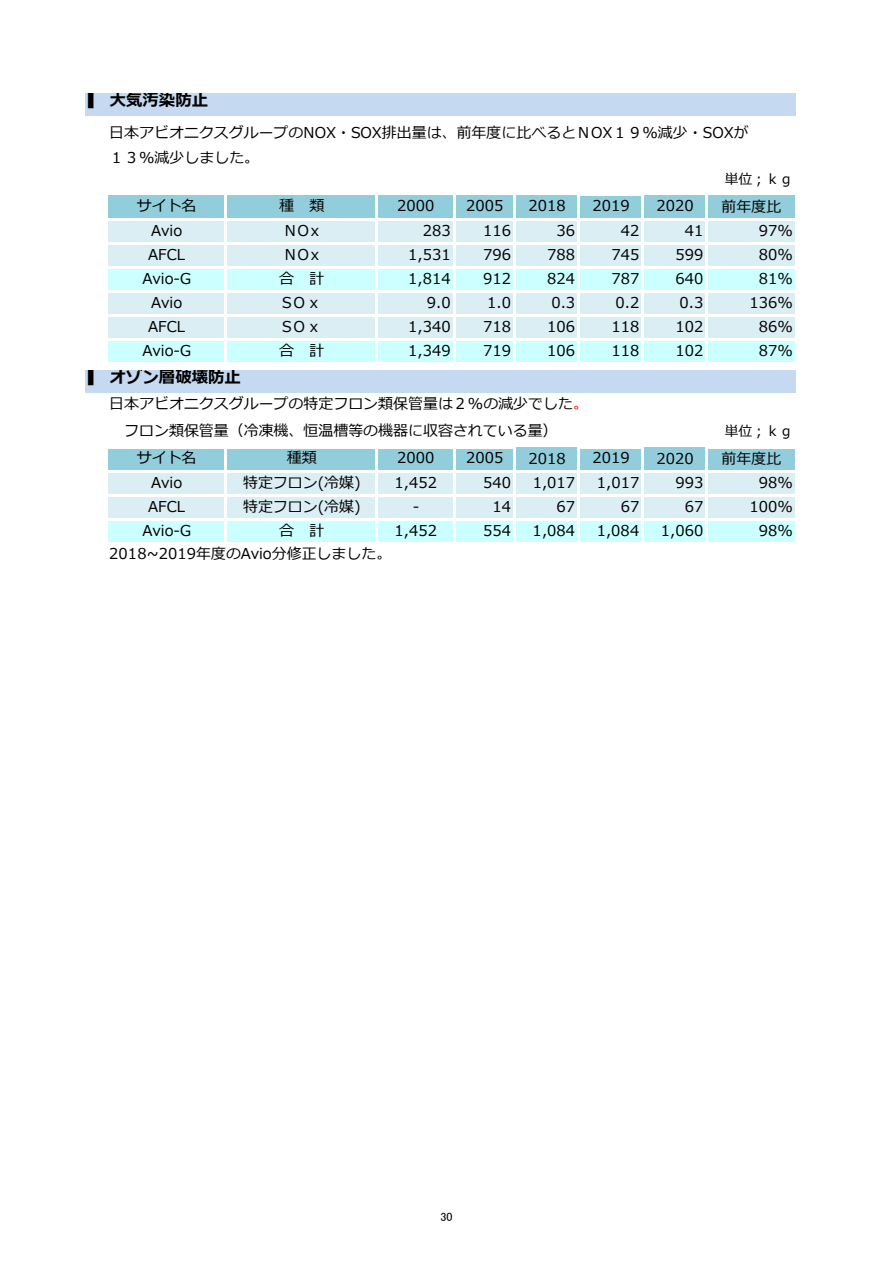
<style>
.page{position:relative;width:893px;height:1263px;background:#fff}
.page>*{position:absolute;margin:0;border:0;box-sizing:border-box;transform-origin:0 0}
.t1{font:700 16.35px "Meiryo";color:#000}
.t2{font:15px/24.9px "Meiryo";color:#000}
.t3{font:13.65px "Meiryo";color:#000}
.t4{font:12px "MS P Gothic";color:#000}
.s1{font-family:"MS P Gothic";font-weight:400}
.s2{color:#f00}
</style>
<div class="page">
<div style="left:85px;top:93px;width:711px;height:22px;background:#c5d9f1"></div>
<div style="left:106px;top:195px;width:690px;height:24px;background:#92cddc"></div>
<div style="left:106px;top:219px;width:690px;height:24px;background:#daeef3"></div>
<div style="left:106px;top:243px;width:690px;height:24px;background:#daeef3"></div>
<div style="left:106px;top:267px;width:120px;height:24px;background:#cff"></div>
<div style="left:226px;top:267px;width:151px;height:24px;background:#cff"></div>
<div style="left:376px;top:267px;width:420px;height:24px;background:#cff"></div>
<div style="left:106px;top:291px;width:690px;height:25px;background:#daeef3"></div>
<div style="left:106px;top:315px;width:690px;height:25px;background:#daeef3"></div>
<div style="left:106px;top:340px;width:120px;height:24px;background:#cff"></div>
<div style="left:226px;top:340px;width:151px;height:24px;background:#cff"></div>
<div style="left:376px;top:340px;width:420px;height:24px;background:#cff"></div>
<div style="left:85px;top:370px;width:711px;height:22px;background:#c5d9f1"></div>
<div style="left:106px;top:447px;width:690px;height:24px;background:#92cddc"></div>
<div style="left:106px;top:471px;width:690px;height:24px;background:#daeef3"></div>
<div style="left:106px;top:495px;width:690px;height:25px;background:#daeef3"></div>
<div style="left:106px;top:519px;width:120px;height:25px;background:#cff"></div>
<div style="left:226px;top:519px;width:151px;height:25px;background:#cff"></div>
<div style="left:376px;top:519px;width:420px;height:25px;background:#cff"></div>
<hr style="left:105px;top:195px;width:3px;height:170px;background:#fff">
<hr style="left:224px;top:195px;width:3px;height:170px;background:#fff">
<hr style="left:375px;top:195px;width:3px;height:170px;background:#fff">
<hr style="left:453px;top:195px;width:2px;height:170px;background:#fff">
<hr style="left:513px;top:195px;width:3px;height:170px;background:#fff">
<hr style="left:108px;top:446px;width:408px;height:2px;background:#fff">
<hr style="left:577px;top:194px;width:3px;height:171px;background:#fff">
<hr style="left:641px;top:196px;width:3px;height:169px;background:#fff">
<hr style="left:580px;top:446px;width:64px;height:2px;background:#fff">
<hr style="left:705px;top:195px;width:3px;height:170px;background:#fff">
<hr style="left:795px;top:195px;width:2px;height:170px;background:#fff">
<hr style="left:105px;top:446px;width:3px;height:99px;background:#fff">
<hr style="left:224px;top:448px;width:3px;height:97px;background:#fff">
<hr style="left:375px;top:448px;width:3px;height:97px;background:#fff">
<hr style="left:453px;top:448px;width:2px;height:97px;background:#fff">
<hr style="left:513px;top:448px;width:3px;height:97px;background:#fff">
<hr style="left:577px;top:446px;width:3px;height:99px;background:#fff">
<hr style="left:641px;top:448px;width:3px;height:97px;background:#fff">
<hr style="left:705px;top:446px;width:3px;height:99px;background:#fff">
<hr style="left:795px;top:448px;width:2px;height:97px;background:#fff">
<hr style="left:580px;top:194px;width:64px;height:2px;background:#fff">
<hr style="left:108px;top:218px;width:689px;height:2px;background:#fff">
<hr style="left:108px;top:242px;width:689px;height:2px;background:#fff">
<hr style="left:108px;top:266px;width:689px;height:3px;background:#fff">
<hr style="left:108px;top:290px;width:689px;height:3px;background:#fff">
<hr style="left:108px;top:314px;width:689px;height:3px;background:#fff">
<hr style="left:108px;top:338px;width:689px;height:3px;background:#fff">
<hr style="left:108px;top:362px;width:689px;height:3px;background:#fff">
<hr style="left:708px;top:446px;width:89px;height:2px;background:#fff">
<hr style="left:108px;top:470px;width:689px;height:3px;background:#fff">
<hr style="left:108px;top:494px;width:689px;height:3px;background:#fff">
<hr style="left:108px;top:518px;width:689px;height:3px;background:#fff">
<hr style="left:108px;top:542px;width:689px;height:3px;background:#fff">
<p class="t1" style="left:88px;top:88px;width:121px"><span class="s1">▌</span> 大気汚染防止</p>
<p class="t2" style="left:109px;top:121px;width:641px">日本アビオニクスグループのNOX・SOX排出量は、前年度に比べるとＮOX１９%減少・SOXが<br>１３%減少しました。</p>
<p class="t3" style="left:725px;top:169px;width:70px">単位︔ｋｇ</p>
<p class="t2" style="left:137px;top:194px;width:61px">サイト名</p>
<p class="t2" style="left:279px;top:194px;width:47px">種 類</p>
<p class="t2" style="left:397px;top:194px;width:39px">2000</p>
<p class="t2" style="left:466px;top:194px;width:39px">2005</p>
<p class="t2" style="left:528px;top:194px;width:39px">2018</p>
<p class="t2" style="left:592px;top:194px;width:39px">2019</p>
<p class="t2" style="left:656px;top:194px;width:39px">2020</p>
<p class="t2" style="left:721px;top:194px;width:61px">前年度比</p>
<p class="t2" style="left:151px;top:218px;width:33px">Avio</p>
<p class="t2" style="left:285px;top:218px;width:36px">NＯx</p>
<p class="t2" style="left:423px;top:218px;width:29px">283</p>
<p class="t2" style="left:483px;top:218px;width:29px">116</p>
<p class="t2" style="left:556px;top:218px;width:20px">36</p>
<p class="t2" style="left:621px;top:218px;width:20px">42</p>
<p class="t2" style="left:685px;top:218px;width:20px">41</p>
<p class="t2" style="left:759px;top:218px;width:36px">97%</p>
<p class="t2" style="left:148px;top:242px;width:38px">AFCL</p>
<p class="t2" style="left:285px;top:242px;width:36px">NＯx</p>
<p class="t2" style="left:408px;top:242px;width:44px">1,531</p>
<p class="t2" style="left:483px;top:242px;width:29px">796</p>
<p class="t2" style="left:547px;top:242px;width:29px">788</p>
<p class="t2" style="left:611px;top:242px;width:29px">745</p>
<p class="t2" style="left:675px;top:242px;width:29px">599</p>
<p class="t2" style="left:759px;top:242px;width:36px">80%</p>
<p class="t2" style="left:142px;top:267px;width:50px">Avio-G</p>
<p class="t2" style="left:279px;top:267px;width:47px">合 計</p>
<p class="t2" style="left:408px;top:267px;width:44px">1,814</p>
<p class="t2" style="left:483px;top:267px;width:29px">912</p>
<p class="t2" style="left:547px;top:267px;width:29px">824</p>
<p class="t2" style="left:611px;top:267px;width:29px">787</p>
<p class="t2" style="left:675px;top:267px;width:29px">640</p>
<p class="t2" style="left:759px;top:267px;width:36px">81%</p>
<p class="t2" style="left:151px;top:291px;width:33px">Avio</p>
<p class="t2" style="left:282px;top:291px;width:41px">SＯｘ</p>
<p class="t2" style="left:427px;top:291px;width:25px">9.0</p>
<p class="t2" style="left:487px;top:291px;width:25px">1.0</p>
<p class="t2" style="left:551px;top:291px;width:25px">0.3</p>
<p class="t2" style="left:615px;top:291px;width:25px">0.2</p>
<p class="t2" style="left:679px;top:291px;width:25px">0.3</p>
<p class="t2" style="left:749px;top:291px;width:45px">136%</p>
<p class="t2" style="left:148px;top:315px;width:38px">AFCL</p>
<p class="t2" style="left:282px;top:315px;width:41px">SＯｘ</p>
<p class="t2" style="left:408px;top:315px;width:44px">1,340</p>
<p class="t2" style="left:483px;top:315px;width:29px">718</p>
<p class="t2" style="left:547px;top:315px;width:29px">106</p>
<p class="t2" style="left:611px;top:315px;width:29px">118</p>
<p class="t2" style="left:675px;top:315px;width:29px">102</p>
<p class="t2" style="left:759px;top:315px;width:36px">86%</p>
<p class="t2" style="left:142px;top:339px;width:50px">Avio-G</p>
<p class="t2" style="left:279px;top:339px;width:47px">合 計</p>
<p class="t2" style="left:408px;top:339px;width:44px">1,349</p>
<p class="t2" style="left:483px;top:339px;width:29px">719</p>
<p class="t2" style="left:547px;top:339px;width:29px">106</p>
<p class="t2" style="left:611px;top:339px;width:29px">118</p>
<p class="t2" style="left:675px;top:339px;width:29px">102</p>
<p class="t2" style="left:759px;top:339px;width:36px">87%</p>
<p class="t1" style="left:88px;top:365px;width:154px"><span class="s1">▌</span> オゾン層破壊防止</p>
<p class="t2" style="left:109px;top:419px;width:450px">　フロン類保管量（冷凍機、恒温槽等の機器に収容されている量）</p>
<p class="t3" style="left:725px;top:421px;width:70px">単位︔ｋｇ</p>
<p class="t2" style="left:137px;top:446px;width:61px">サイト名</p>
<p class="t2" style="left:287px;top:446px;width:31px">種類</p>
<p class="t2" style="left:397px;top:446px;width:39px">2000</p>
<p class="t2" style="left:466px;top:446px;width:39px">2005</p>
<p class="t2" style="left:528px;top:446px;width:39px">2018</p>
<p class="t2" style="left:592px;top:446px;width:39px">2019</p>
<p class="t2" style="left:656px;top:446px;width:39px">2020</p>
<p class="t2" style="left:721px;top:446px;width:61px">前年度比</p>
<p class="t2" style="left:151px;top:470px;width:33px">Avio</p>
<p class="t2" style="left:243px;top:470px;width:119px">特定フロン(冷媒)</p>
<p class="t2" style="left:394px;top:470px;width:44px">1,452</p>
<p class="t2" style="left:483px;top:470px;width:29px">540</p>
<p class="t2" style="left:533px;top:470px;width:44px">1,017</p>
<p class="t2" style="left:597px;top:470px;width:44px">1,017</p>
<p class="t2" style="left:675px;top:470px;width:29px">993</p>
<p class="t2" style="left:759px;top:470px;width:36px">98%</p>
<p class="t2" style="left:148px;top:494px;width:38px">AFCL</p>
<p class="t2" style="left:243px;top:494px;width:119px">特定フロン(冷媒)</p>
<p class="t2" style="left:413px;top:494px;width:8px">-</p>
<p class="t2" style="left:492px;top:494px;width:20px">14</p>
<p class="t2" style="left:556px;top:494px;width:20px">67</p>
<p class="t2" style="left:621px;top:494px;width:20px">67</p>
<p class="t2" style="left:685px;top:494px;width:20px">67</p>
<p class="t2" style="left:749px;top:494px;width:45px">100%</p>
<p class="t2" style="left:142px;top:518px;width:50px">Avio-G</p>
<p class="t2" style="left:279px;top:518px;width:47px">合 計</p>
<p class="t2" style="left:394px;top:518px;width:44px">1,452</p>
<p class="t2" style="left:483px;top:518px;width:29px">554</p>
<p class="t2" style="left:533px;top:518px;width:44px">1,084</p>
<p class="t2" style="left:597px;top:518px;width:44px">1,084</p>
<p class="t2" style="left:661px;top:518px;width:44px">1,060</p>
<p class="t2" style="left:759px;top:518px;width:36px">98%</p>
<p class="t2" style="left:109px;top:542px;width:283px">2018~2019年度のAvio分修正しました。</p>
<p class="t2" style="left:109px;top:392px;width:480px">日本アビオニクスグループの特定フロン類保管量は２%の減少でした<span class="s2">。</span></p>
<p class="t4" style="left:440px;top:1210px;width:13px">30</p>
</div>
